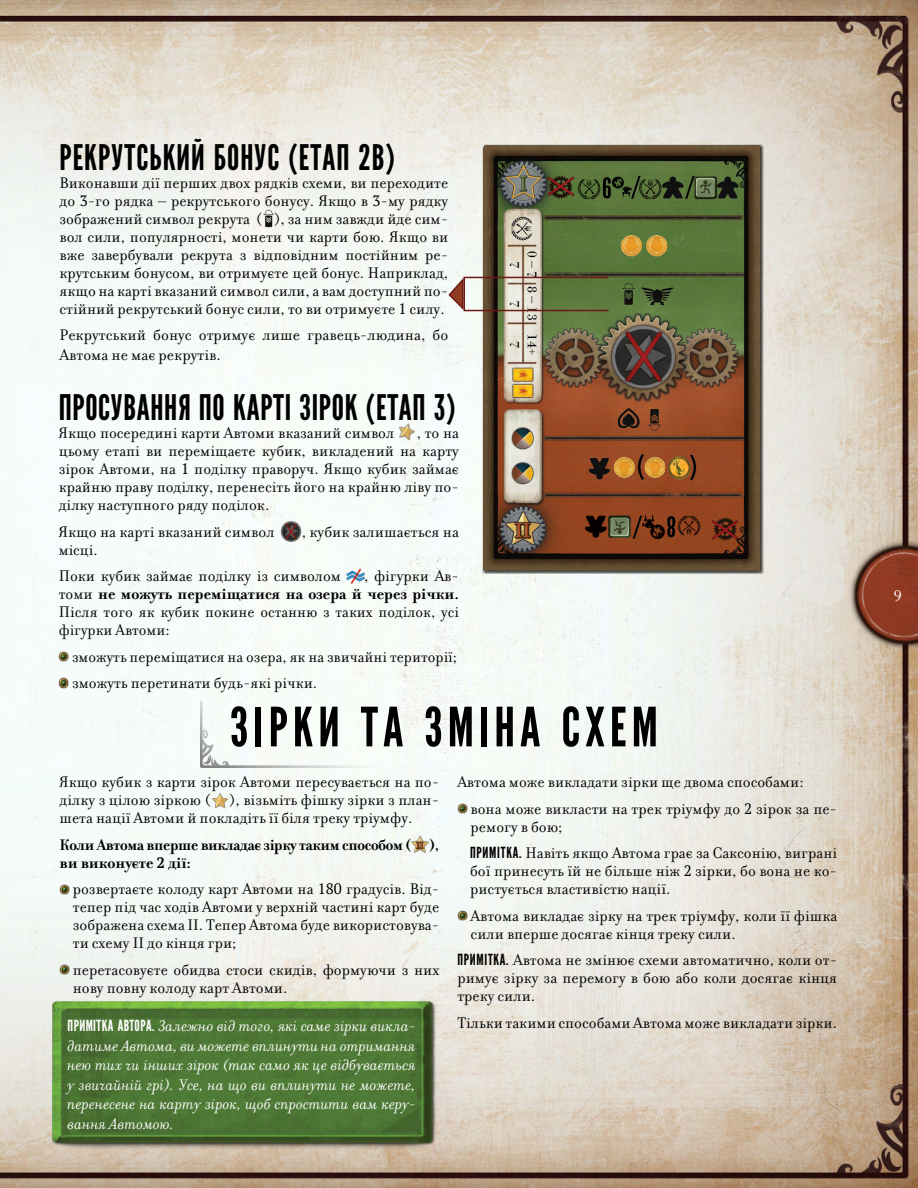
<style>
.page{position:relative;width:918px;height:1188px;background:#fff}
.page>*{position:absolute;margin:0;border:0;box-sizing:border-box;transform-origin:0 0}
.t1{font:54px "League Gothic";letter-spacing:.095em;color:#000}
.t2{font:34.5px "League Gothic";letter-spacing:.02em;color:#000}
.t3{font:16.5px/18px "Filosofia Cyr";color:#000}
.t4{font:italic 16.5px/19.5px "Filosofia Cyr";color:#fff;text-align:justify}
.t5{font:700 16.5px/18px "Filosofia Cyr";letter-spacing:-.02em;color:#000;scale:.96 1}
.t6{font:16.5px "Filosofia Cyr";color:#fff}
.s1{font-family:"PT Serif";font-size:15px}
.s2{font-weight:700}
.s3{font-family:"League Gothic";font-style:normal;font-size:15px}
.s4{font-family:"League Gothic";font-size:15px}
</style>
<div class="page">
<img style="left:0;top:0;width:918px;height:1188px">
<div style="left:482px;top:145px;width:282px;height:429px;background:#000;opacity:.75"></div>
<img style="left:483px;top:145px;width:277px;height:426px">
<svg style="left:447px;top:276px;width:18px;height:34px"></svg>
<div style="left:464px;top:277px;width:145px;height:34px;border:2px solid #6e1a13"></div>
<img style="left:28px;top:998px;width:460px;height:159px">
<img style="left:201px;top:701px;width:204px;height:66px">
<img style="left:262px;top:208px;width:13px;height:22px">
<img style="left:398px;top:422px;width:19px;height:21px">
<img style="left:278px;top:520px;width:24px;height:23px">
<img style="left:347px;top:569px;width:17px;height:14px">
<svg style="left:59px;top:651px;width:10px;height:11px"></svg>
<svg style="left:59px;top:678px;width:10px;height:10px"></svg>
<img style="left:211px;top:791px;width:19px;height:20px">
<img style="left:411px;top:834px;width:19px;height:19px">
<svg style="left:60px;top:884px;width:10px;height:10px"></svg>
<svg style="left:60px;top:965px;width:10px;height:10px"></svg>
<svg style="left:457px;top:804px;width:11px;height:10px"></svg>
<svg style="left:457px;top:911px;width:11px;height:10px"></svg>
<h2 class="t2" style="left:60px;top:138px;width:337px">РЕКРУТСЬКИЙ БОНУС (ЕТАП 2В)</h2>
<p class="t3" style="left:60px;top:174px;width:390px;text-align:justify">Виконавши дії перших двох рядків схеми, ви переходите до <span class="s1">3</span>-го рядка – рекрутського бонусу. Якщо в <span class="s1">3</span>-му рядку зображений символ рекрута ( ), за ним завжди йде сим&shy;вол сили, популярності, монети чи карти бою. Якщо ви вже завербували рекрута з відповідним постійним ре&shy;крутським бонусом, ви отримуєте цей бонус. Наприклад, якщо на карті вказаний символ сили, а вам доступний по&shy;стійний рекрутський бонус сили, то ви отримуєте <span class="s1">1</span> силу.</p>
<p class="t3" style="left:60px;top:326px;width:390px;line-height:19.5px">Рекрутський бонус отримує лише гравець-людина, бо<br>Автома не має рекрутів.</p>
<h2 class="t2" style="left:59px;top:388px;width:398px">ПРОСУВАННЯ ПО КАРТІ ЗІРОК (ЕТАП 3)</h2>
<p class="t3" style="left:59px;top:424px;width:337px">Якщо посередині карти Автоми вказаний символ</p>
<p class="t3" style="left:59px;top:424px;width:402px;text-align:justify;text-indent:358px">, то на цьому етапі ви переміщаєте кубик, викладений на карту зірок Автоми, на <span class="s1">1</span> поділку праворуч. Якщо кубик займає крайню праву поділку, перенесіть його на крайню ліву по&shy;ділку наступного ряду поділок.</p>
<p class="t3" style="left:59px;top:523px;width:218px">Якщо на карті вказаний символ</p>
<p class="t3" style="left:302px;top:523px;width:159px">, кубик залишається на</p>
<p class="t3" style="left:59px;top:536px;width:284px;line-height:26.5px">місці.<br>Поки кубик займає поділку із символом</p>
<p class="t3" style="left:59px;top:567px;width:402px;text-align:justify;text-indent:305px">, фігурки Ав&shy;томи <span class="s2">не можуть переміщатися на озера й через річки.<br></span>Після того як кубик покине останню з таких поділок, усі фігурки Автоми:</p>
<p class="t3" style="left:72px;top:643px;width:387px;line-height:26.5px">зможуть переміщатися на озера, як на звичайні території; зможуть перетинати будь-які річки.</p>
<h1 class="t1" style="left:230px;top:696px;width:429px">ЗІРКИ ТА ЗМІНА СХЕМ</h1>
<p class="t3" style="left:60px;top:774px;width:381px;text-align:justify">Якщо кубик з карти зірок Автоми пересувається на по&shy;ділку з цілою зіркою ( ), візьміть фішку зірки з план&shy;шета нації Автоми й покладіть її біля треку тріумфу.</p>
<p class="t5" style="left:60px;top:836px;width:397px">Коли Автома вперше викладає зірку таким способом ( ), ви виконуєте <span class="s1">2</span> дії:</p>
<p class="t3" style="left:73px;top:881px;width:368px;text-align:justify">розвертаєте колоду карт Автоми на <span class="s1">180</span> градусів. Від&shy;тепер під час ходів Автоми у верхній частині карт буде зображена схема II. Тепер Автома буде використовува&shy;ти схему II до кінця гри;</p>
<p class="t3" style="left:73px;top:961px;width:368px">перетасовуєте обидва стоси скидів, формуючи з них нову повну колоду карт Автоми.</p>
<p class="t4" style="left:68px;top:1016px;width:350px"><span class="s3">ПРИМІТКА АВТОРА.</span> Залежно від того, які саме зірки викла&shy;датиме Автома, ви можете вплинути на отримання нею тих чи інших зірок (так само як це відбувається у звичайній грі). Усе, на що ви вплинути не можете, перенесене на карту зірок, щоб спростити вам керу&shy;вання Автомою.</p>
<p class="t3" style="left:471px;top:769px;width:368px;line-height:26.5px;text-indent:-13px">Автома може викладати зірки ще двома способами: вона може викласти на трек тріумфу до <span class="s1">2</span> зірок за пе-</p>
<p class="t3" style="left:470px;top:814px;width:369px;line-height:26.5px">ремогу в бою;<br><span class="s4">ПРИМІТКА.</span> Навіть якщо Автома грає за Саксонію, виграні</p>
<p class="t3" style="left:470px;top:863px;width:369px">бої принесуть їй не більше ніж <span class="s1">2</span> зірки, бо вона не ко&shy;ристується властивістю нації.</p>
<p class="t3" style="left:471px;top:907px;width:368px">Автома викладає зірку на трек тріумфу, коли її фішка сили вперше досягає кінця треку сили.</p>
<p class="t3" style="left:457px;top:952px;width:381px;text-align:justify"><span class="s4">ПРИМІТКА.</span> Автома не змінює схеми автоматично, коли от&shy;римує зірку за перемогу в бою або коли досягає кінця треку сили.</p>
<p class="t3" style="left:457px;top:1014px;width:381px">Тільки такими способами Автома може викладати зірки.</p>
<p class="t6" style="left:894px;top:583px;width:10px">9</p>
</div>
